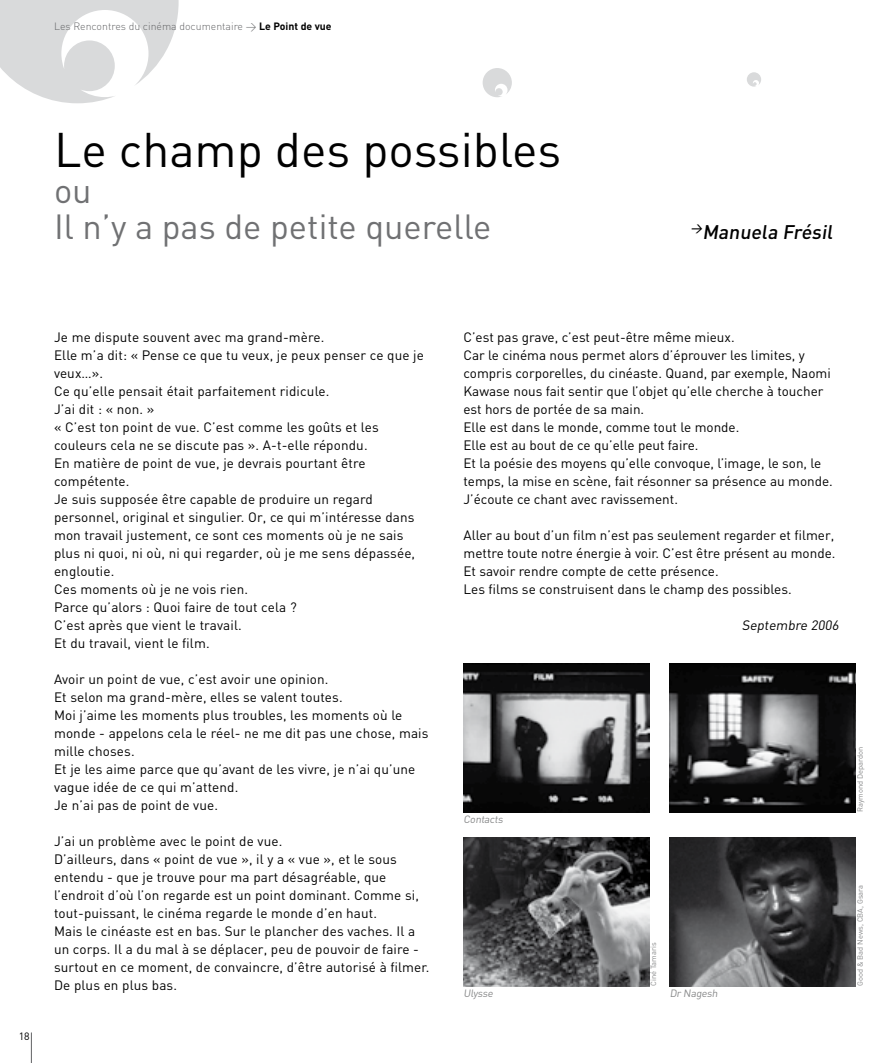
<style>
.page{position:relative;width:893px;height:1063px;background:#fff}
.page>*{position:absolute;margin:0;border:0;box-sizing:border-box;transform-origin:0 0}
.t1{font:48px "DIN";color:#000}
.t2{font:34.5px/36px "DIN";color:#707173}
.t3{font:500 19.5px "DIN";color:#000}
.t4{font:13.5px/18px "DIN";letter-spacing:.01em;color:#000}
.t5{font:300 10.5px "DIN";color:#646567}
.t6{font:10.5px "DIN";color:#878889}
.t7{font:10.5px "DIN";color:#000}
.t8{font:7.5px "DIN";color:#878889}
.s1{font-weight:700;color:#000}
</style>
<div class="page">
<svg style="left:0;top:0;width:179px;height:103px"></svg>
<svg style="left:747px;top:72px;width:14px;height:15px"></svg>
<svg style="left:483px;top:68px;width:29px;height:29px"></svg>
<hr style="left:31px;top:1033px;width:1px;height:30px;background:#616264">
<img style="left:463px;top:663px;width:186px;height:149px">
<img style="left:670px;top:663px;width:186px;height:149px">
<img style="left:463px;top:838px;width:186px;height:148px">
<img style="left:670px;top:838px;width:186px;height:148px">
<p class="t5" style="left:54px;top:20px;width:279px">Les Rencontres du cinéma documentaire &gt; <span class="s1">Le Point de vue</span></p>
<h1 class="t1" style="left:54px;top:119px;width:509px">Le champ des possibles</h1>
<h2 class="t2" style="left:54px;top:172px;width:439px">ou<br>Il n’y a pas de petite querelle</h2>
<h3 class="t3" style="left:691px;top:219px;width:147px"><sup>&gt;</sup>Manuela Frésil</h3>
<p class="t7" style="left:19px;top:1030px;width:12px">18</p>
<p class="t4" style="left:54px;top:328px;width:371px">Je me dispute souvent avec ma grand-mère.<br>Elle m’a dit: « Pense ce que tu veux, je peux penser ce que je veux…».<br>Ce qu’elle pensait était parfaitement ridicule.<br>J’ai dit : « non. »<br>« C’est ton point de vue. C’est comme les goûts et les couleurs cela ne se discute pas ». A-t-elle répondu.<br>En matière de point de vue, je devrais pourtant être compétente.<br>Je suis supposée être capable de produire un regard personnel, original et singulier. Or, ce qui m’intéresse dans mon travail justement, ce sont ces moments où je ne sais plus ni quoi, ni où, ni qui regarder, où je me sens dépassée, engloutie.<br>Ces moments où je ne vois rien.<br>Parce qu’alors : Quoi faire de tout cela ?<br>C’est après que vient le travail.<br>Et du travail, vient le film.</p>
<p class="t4" style="left:54px;top:670px;width:376px">Avoir un point de vue, c’est avoir une opinion.<br>Et selon ma grand-mère, elles se valent toutes.<br>Moi j’aime les moments plus troubles, les moments où le monde - appelons cela le réel- ne me dit pas une chose, mais mille choses.<br>Et je les aime parce que qu’avant de les vivre, je n’ai qu’une vague idée de ce qui m’attend.<br>Je n’ai pas de point de vue.</p>
<p class="t4" style="left:54px;top:832px;width:377px">J’ai un problème avec le point de vue.<br>D’ailleurs, dans « point de vue », il y a « vue », et le sous entendu - que je trouve pour ma part désagréable, que l’endroit d’où l’on regarde est un point dominant. Comme si, tout-puissant, le cinéma regarde le monde d’en haut.<br>Mais le cinéaste est en bas. Sur le plancher des vaches. Il a un corps. Il a du mal à se déplacer, peu de pouvoir de faire - surtout en ce moment, de convaincre, d’être autorisé à filmer.<br>De plus en plus bas.</p>
<p class="t4" style="left:463px;top:328px;width:371px">C’est pas grave, c’est peut-être même mieux.<br>Car le cinéma nous permet alors d’éprouver les limites, y compris corporelles, du cinéaste. Quand, par exemple, Naomi Kawase nous fait sentir que l’objet qu’elle cherche à toucher est hors de portée de sa main.<br>Elle est dans le monde, comme tout le monde.<br>Elle est au bout de ce qu’elle peut faire.<br>Et la poésie des moyens qu’elle convoque, l’image, le son, le temps, la mise en scène, fait résonner sa présence au monde.<br>J’écoute ce chant avec ravissement.</p>
<p class="t4" style="left:463px;top:526px;width:374px">Aller au bout d’un film n’est pas seulement regarder et filmer, mettre toute notre énergie à voir. C’est être présent au monde.<br>Et savoir rendre compte de cette présence.<br>Les films se construisent dans le champ des possibles.</p>
<p class="t4" style="left:742px;top:616px;width:101px">Septembre 2006</p>
<p class="t6" style="left:463px;top:812px;width:43px">Contacts</p>
<p class="t8" style="left:649px;top:986px;width:45px;rotate:-90deg">Ciné Tamaris</p>
<p class="t6" style="left:463px;top:987px;width:33px">Ulysse</p>
<p class="t6" style="left:670px;top:987px;width:51px">Dr Nagesh</p>
<p class="t8" style="left:855px;top:812px;width:67px;rotate:-90deg">Raymond Depardon</p>
<p class="t8" style="left:855px;top:986px;width:103px;rotate:-90deg">Good &amp; Bad News, CBA, Gsara</p>
</div>
